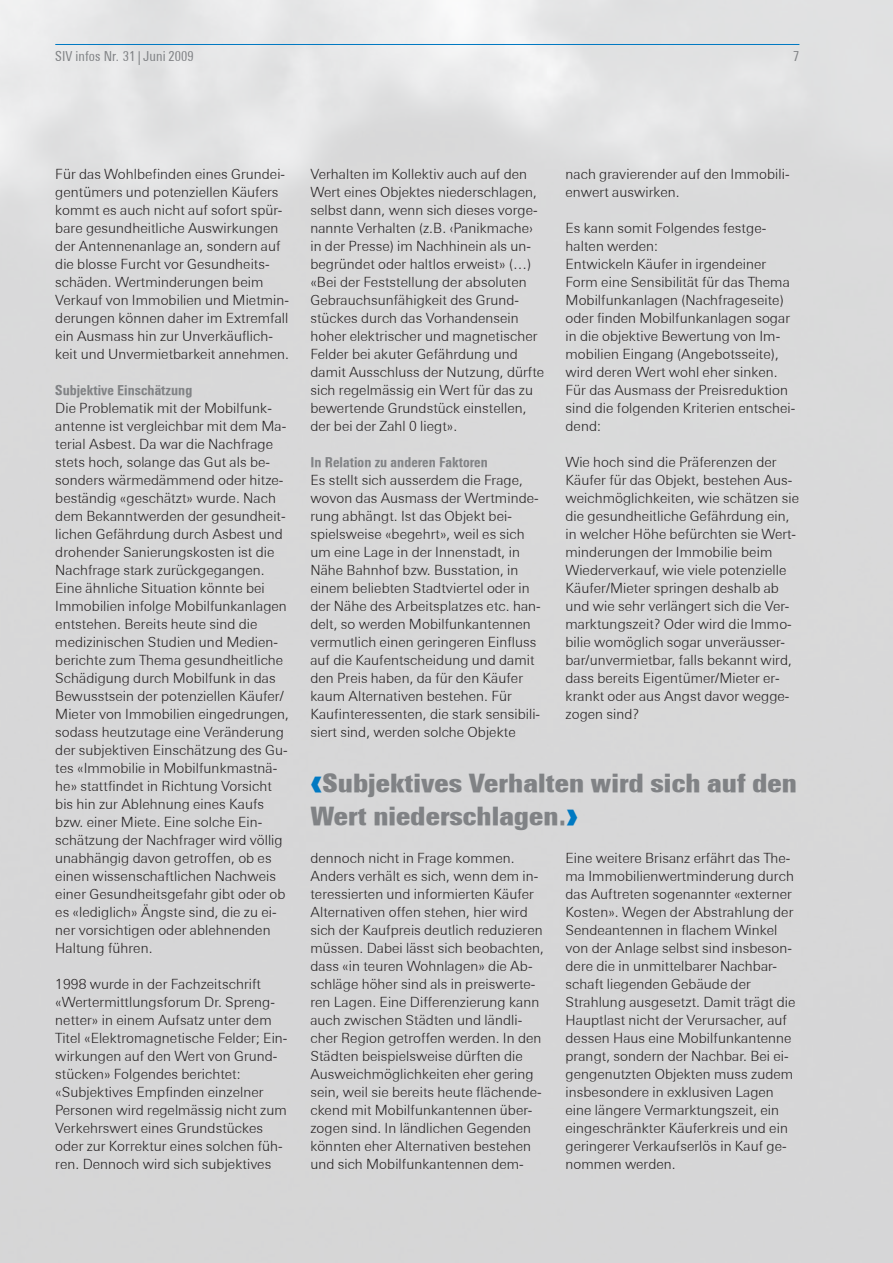
<style>
.page{position:relative;width:893px;height:1263px;background:#fff}
.page>*{position:absolute;margin:0;border:0;box-sizing:border-box;transform-origin:0 0}
.t1{font:900 condensed 25.5px/33px "Linotype Univers";letter-spacing:.005em;color:#808285}
.t2{font:300 13.8px/18px "Linotype Univers Basic";letter-spacing:.005em;color:#231f20}
.t3{font:800 condensed 13.8px "Linotype Univers";letter-spacing:.005em;color:#808285}
.t4{font:condensed 13.8px "Linotype Univers";letter-spacing:.005em;color:#808285}
.s1{font-size:40.5px;color:#0079c2}
</style>
<div class="page">
<hr style="left:55px;top:44px;width:744px;height:1px;background:#0079c2">
<p class="t4" style="left:55px;top:48px;width:140px">SIV infos Nr. 31 | Juni 2009</p>
<p class="t4" style="left:793px;top:48px;width:8px">7</p>
<p class="t2" style="left:55px;top:165px;width:235px">Für das Wohlbefinden eines Grundei&shy;gentümers und potenziellen Käufers kommt es auch nicht auf sofort spür&shy;bare gesundheitliche Auswirkungen der Antennenanlage an, sondern auf die blosse Furcht vor Gesundheits&shy;schäden. Wertminderungen beim Verkauf von Immobilien und Mietmin&shy;derungen können daher im Extremfall ein Ausmass hin zur Unverkäuflich&shy;keit und Unvermietbarkeit annehmen.</p>
<p class="t3" style="left:55px;top:382px;width:139px">Subjektive Einschätzung</p>
<p class="t2" style="left:55px;top:399px;width:235px">Die Problematik mit der Mobilfunk&shy;antenne ist vergleichbar mit dem Ma&shy;terial Asbest. Da war die Nachfrage stets hoch, solange das Gut als be&shy;sonders wärmedämmend oder hitze&shy;beständig «geschätzt» wurde. Nach dem Bekanntwerden der gesundheit&shy;lichen Gefährdung durch Asbest und drohender Sanierungskosten ist die Nachfrage stark zurückgegangen.<br>Eine ähnliche Situation könnte bei Immobilien infolge Mobilfunkanlagen entstehen. Bereits heute sind die medizinischen Studien und Medien&shy;berichte zum Thema gesundheitliche Schädigung durch Mobilfunk in das Bewusstsein der potenziellen Käufer/ Mieter von Immobilien eingedrungen, sodass heutzutage eine Veränderung der subjektiven Einschätzung des Gu&shy;tes «Immobilie in Mobilfunkmastnä&shy;he» stattfindet in Richtung Vorsicht bis hin zur Ablehnung eines Kaufs bzw. einer Miete. Eine solche Ein&shy;schätzung der Nachfrager wird völlig unabhängig davon getroffen, ob es einen wissenschaftlichen Nachweis einer Gesundheitsgefahr gibt oder ob es «lediglich» Ängste sind, die zu ei&shy;ner vorsichtigen oder ablehnenden Haltung führen.</p>
<p class="t2" style="left:55px;top:975px;width:234px">1998 wurde in der Fachzeitschrift «Wertermittlungsforum Dr. Spreng&shy;netter» in einem Aufsatz unter dem Titel «Elektromagnetische Felder; Ein&shy;wirkungen auf den Wert von Grund&shy;stücken» Folgendes berichtet: «Subjektives Empfinden einzelner Personen wird regelmässig nicht zum Verkehrswert eines Grundstückes oder zur Korrektur eines solchen füh&shy;ren. Dennoch wird sich subjektives</p>
<p class="t2" style="left:310px;top:165px;width:235px">Verhalten im Kollektiv auch auf den Wert eines Objektes niederschlagen, selbst dann, wenn sich dieses vorge&shy;nannte Verhalten (z.B. ‹Panikmache› in der Presse) im Nachhinein als un&shy;begründet oder haltlos erweist» (…) «Bei der Feststellung der absoluten Gebrauchsunfähigkeit des Grund&shy;stückes durch das Vorhandensein hoher elektrischer und magnetischer Felder bei akuter Gefährdung und damit Ausschluss der Nutzung, dürfte sich regelmässig ein Wert für das zu bewertende Grundstück einstellen, der bei der Zahl 0 liegt».</p>
<p class="t3" style="left:310px;top:454px;width:179px">In Relation zu anderen Faktoren</p>
<p class="t2" style="left:310px;top:471px;width:232px">Es stellt sich ausserdem die Frage, wovon das Ausmass der Wertminde&shy;rung abhängt. Ist das Objekt bei&shy;spielsweise «begehrt», weil es sich um eine Lage in der Innenstadt, in Nähe Bahnhof bzw. Busstation, in einem beliebten Stadtviertel oder in der Nähe des Arbeitsplatzes etc. han&shy;delt, so werden Mobilfunkantennen vermutlich einen geringeren Einfluss auf die Kaufentscheidung und damit den Preis haben, da für den Käufer kaum Alternativen bestehen. Für Kaufinteressenten, die stark sensibili&shy;siert sind, werden solche Objekte</p>
<p class="t2" style="left:566px;top:165px;width:226px">nach gravierender auf den Immobili&shy;enwert auswirken.</p>
<p class="t2" style="left:566px;top:219px;width:231px">Es kann somit Folgendes festge&shy;halten werden:<br>Entwickeln Käufer in irgendeiner<br>Form eine Sensibilität für das Thema<br>Mobilfunkanlagen (Nachfrageseite) oder finden Mobilfunkanlagen sogar in die objektive Bewertung von Im&shy;mobilien Eingang (Angebotsseite), wird deren Wert wohl eher sinken.<br>Für das Ausmass der Preisreduktion sind die folgenden Kriterien entschei&shy;dend:</p>
<p class="t2" style="left:566px;top:453px;width:235px">Wie hoch sind die Präferenzen der Käufer für das Objekt, bestehen Aus&shy;weichmöglichkeiten, wie schätzen sie die gesundheitliche Gefährdung ein, in welcher Höhe befürchten sie Wert&shy;minderungen der Immobilie beim Wiederverkauf, wie viele potenzielle Käufer/Mieter springen deshalb ab und wie sehr verlängert sich die Ver&shy;marktungszeit? Oder wird die Immo&shy;bilie womöglich sogar unveräusser&shy;bar/unvermietbar, falls bekannt wird, dass bereits Eigentümer/Mieter er&shy;krankt oder aus Angst davor wegge&shy;zogen sind?</p>
<h1 class="t1" style="left:310px;top:766px;width:488px"><span class="s1">‹</span>Subjektives Verhalten wird sich auf den<br>Wert niederschlagen.<span class="s1">›</span></h1>
<p class="t2" style="left:310px;top:849px;width:235px">dennoch nicht in Frage kommen.<br>Anders verhält es sich, wenn dem in&shy;teressierten und informierten Käufer Alternativen offen stehen, hier wird sich der Kaufpreis deutlich reduzieren müssen. Dabei lässt sich beobachten, dass «in teuren Wohnlagen» die Ab&shy;schläge höher sind als in preiswerte&shy;ren Lagen. Eine Differenzierung kann auch zwischen Städten und ländli&shy;cher Region getroffen werden. In den Städten beispielsweise dürften die Ausweichmöglichkeiten eher gering sein, weil sie bereits heute flächende&shy;ckend mit Mobilfunkantennen über&shy;zogen sind. In ländlichen Gegenden könnten eher Alternativen bestehen und sich Mobilfunkantennen dem-</p>
<p class="t2" style="left:566px;top:849px;width:231px">Eine weitere Brisanz erfährt das The&shy;ma Immobilienwertminderung durch das Auftreten sogenannter «externer Kosten». Wegen der Abstrahlung der Sendeantennen in flachem Winkel von der Anlage selbst sind insbeson&shy;dere die in unmittelbarer Nachbar&shy;schaft liegenden Gebäude der Strahlung ausgesetzt. Damit trägt die Hauptlast nicht der Verursacher, auf dessen Haus eine Mobilfunkantenne prangt, sondern der Nachbar. Bei ei&shy;gengenutzten Objekten muss zudem insbesondere in exklusiven Lagen eine längere Vermarktungszeit, ein eingeschränkter Käuferkreis und ein geringerer Verkaufserlös in Kauf ge&shy;nommen werden.</p>
</div>
